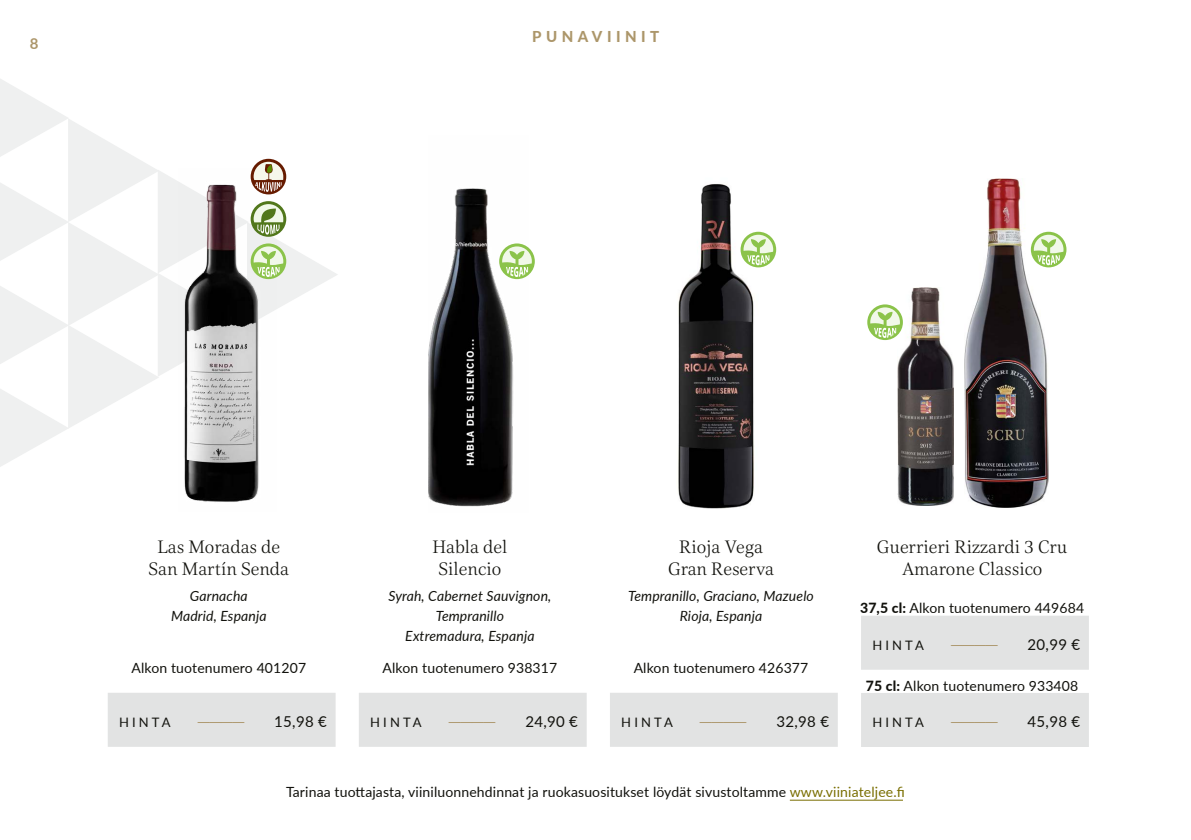
<style>
.page{position:relative;width:1191px;height:840px;background:#fff}
.page>*{position:absolute;margin:0;border:0;box-sizing:border-box;transform-origin:0 0}
.t1{font:300 18.4px/22px "Civita";color:#12120d;text-align:center}
.t2{font:15px "Lato";letter-spacing:.02em;color:#12120d}
.t3{font:800 15px "Lato";letter-spacing:.3em;color:#ac966a}
.t4{font:15px "Lato";color:#ac966a}
.t5{font:700 15px "Lato";color:#ac966a}
.t6{font:14px "Lato";letter-spacing:.01em;color:#12120d}
.t7{font:italic 14px/20px "Lato";letter-spacing:.01em;color:#12120d;text-align:center}
.t8{font:13px "Lato";letter-spacing:.24em;color:#12120d}
.s1{font-weight:800}
.s2{color:#796e00}
</style>
<div class="page">
<img style="left:184px;top:479px;width:75px;height:23px">
<hr style="left:790px;top:799px;width:113px;height:1px;background:#796e00">
<img style="left:428px;top:188px;width:98px;height:319px">
<svg style="left:499px;top:243px;width:36px;height:36px"></svg>
<svg style="left:502px;top:246px;width:30px;height:31px"></svg>
<img style="left:897px;top:287px;width:56px;height:218px">
<img style="left:964px;top:178px;width:84px;height:329px">
<img style="left:678px;top:184px;width:83px;height:325px">
<svg style="left:740px;top:232px;width:36px;height:35px"></svg>
<svg style="left:743px;top:234px;width:30px;height:31px"></svg>
<svg style="left:867px;top:304px;width:36px;height:36px"></svg>
<svg style="left:870px;top:307px;width:30px;height:31px"></svg>
<svg style="left:1030px;top:232px;width:36px;height:35px"></svg>
<svg style="left:1033px;top:234px;width:30px;height:31px"></svg>
<div style="left:108px;top:692px;width:227px;height:54px;background:#e2e3e3"></div>
<div style="left:359px;top:692px;width:227px;height:54px;background:#e2e3e3"></div>
<div style="left:610px;top:692px;width:227px;height:54px;background:#e2e3e3"></div>
<div style="left:861px;top:615px;width:228px;height:54px;background:#e2e3e3"></div>
<div style="left:861px;top:692px;width:228px;height:54px;background:#e2e3e3"></div>
<svg style="left:0;top:79px;width:338px;height:400px"></svg>
<p class="t5" style="left:30px;top:32px;width:10px">8</p>
<p class="t3" style="left:532px;top:26px;width:129px">PUNAVIINIT</p>
<h1 class="t1" style="left:148px;top:534px;width:142px">Las Moradas de<br>San Martín Senda</h1>
<p class="t7" style="left:171px;top:584px;width:97px">Garnacha<br>Madrid, Espanja</p>
<p class="t6" style="left:131px;top:657px;width:176px">Alkon tuotenumero 401207</p>
<p class="t8" style="left:119px;top:712px;width:53px">HINTA</p>
<p class="t2" style="left:274px;top:710px;width:54px">15,98 €</p>
<h1 class="t1" style="left:432px;top:534px;width:76px">Habla del<br>Silencio</h1>
<p class="t7" style="left:388px;top:584px;width:164px">Syrah, Cabernet Sauvignon,<br>Tempranillo<br>Extremadura, Espanja</p>
<p class="t6" style="left:382px;top:657px;width:176px">Alkon tuotenumero 938317</p>
<p class="t8" style="left:370px;top:712px;width:53px">HINTA</p>
<p class="t2" style="left:525px;top:710px;width:54px">24,90 €</p>
<h1 class="t1" style="left:668px;top:534px;width:107px">Rioja Vega<br>Gran Reserva</h1>
<p class="t7" style="left:628px;top:584px;width:187px">Tempranillo, Graciano, Mazuelo<br>Rioja, Espanja</p>
<p class="t6" style="left:633px;top:657px;width:176px">Alkon tuotenumero 426377</p>
<p class="t8" style="left:621px;top:712px;width:53px">HINTA</p>
<p class="t2" style="left:776px;top:710px;width:54px">32,98 €</p>
<h1 class="t1" style="left:877px;top:534px;width:192px">Guerrieri Rizzardi 3 Cru<br>Amarone Classico</h1>
<p class="t6" style="left:860px;top:597px;width:225px"><span class="s1">37,5 cl:</span> Alkon tuotenumero 449684</p>
<p class="t8" style="left:872px;top:635px;width:53px">HINTA</p>
<p class="t2" style="left:1027px;top:633px;width:54px">20,99 €</p>
<p class="t6" style="left:866px;top:675px;width:214px"><span class="s1">75 cl:</span> Alkon tuotenumero 933408</p>
<p class="t8" style="left:872px;top:712px;width:53px">HINTA</p>
<p class="t4" style="left:951px;top:710px;width:47px">────</p>
<p class="t2" style="left:1027px;top:710px;width:54px">45,98 €</p>
<p class="t6" style="left:286px;top:781px;width:620px">Tarinaa tuottajasta, viiniluonnehdinnat ja ruokasuositukset löydät sivustoltamme <span class="s2">www.viiniateljee.fi</span></p>
</div>
